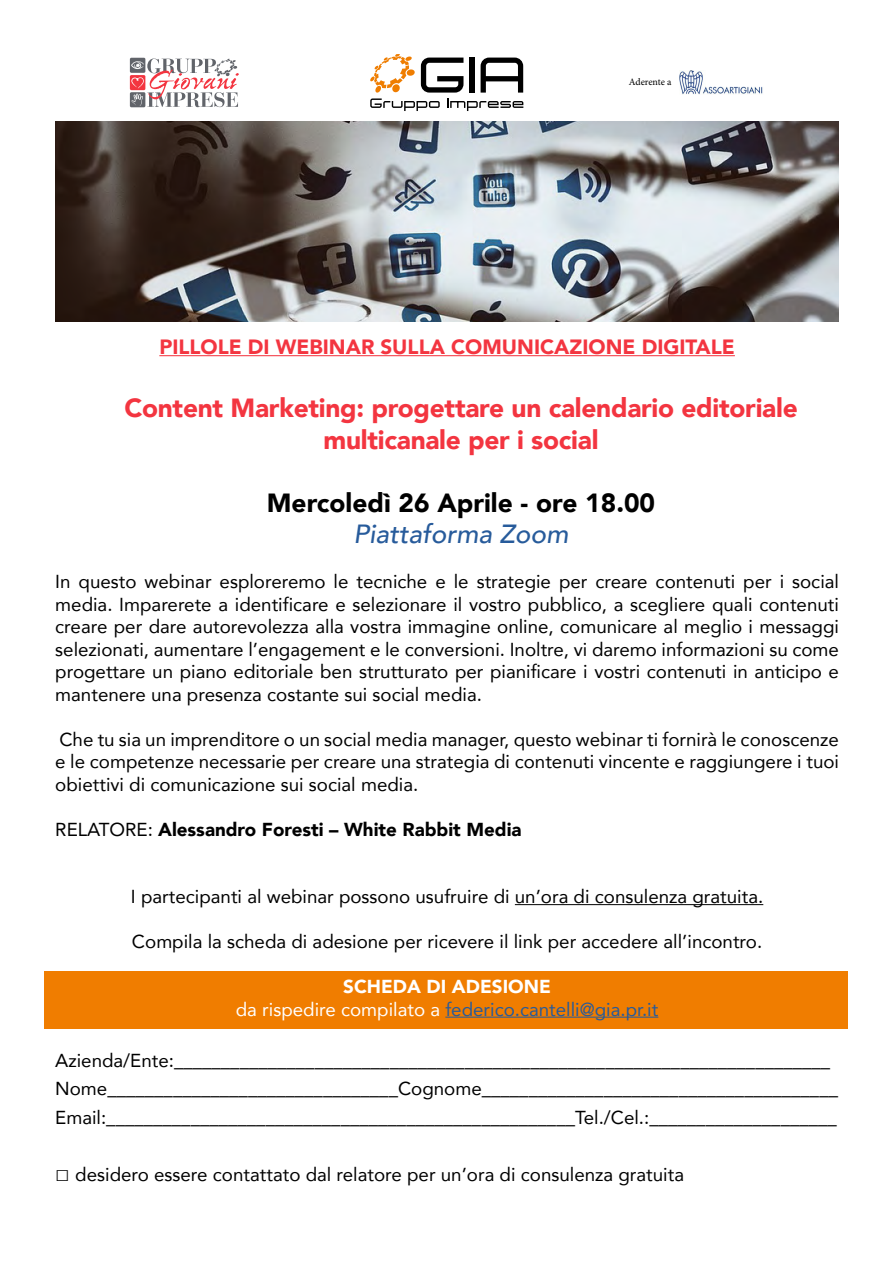
<style>
.page{position:relative;width:893px;height:1263px;background:#fff}
.page>*{position:absolute;margin:0;border:0;box-sizing:border-box;transform-origin:0 0}
.t1{font:900 26.25px/31.5px "Avenir";letter-spacing:-.01em;color:#f33540;text-align:center}
.t2{font:900 26.25px "Avenir";color:#000}
.t3{font:italic 500 26.25px "Avenir";color:#275b9b}
.t4{font:900 20.7px "Avenir";color:#f33540}
.t5{font:18.75px/22.5px "Avenir";color:#000;text-align:justify}
.t6{font:18.75px/22.5px "Avenir";color:#275b9b;text-align:center}
.t7{font:900 18.75px "Avenir";color:#000}
.t8{font:9.9px "Minion Pro";letter-spacing:-.005em;color:#000}
.s1{font-weight:400}
.s2{font-weight:900;color:#fff}
.s3{color:#fff}
.s4{font-family:"Times New Roman";font-size:24px}
</style>
<div class="page">
<div style="left:45px;top:972px;width:803px;height:57px;background:#f07d00"></div>
<svg style="left:370px;top:54px;width:153px;height:57px"></svg>
<img style="left:680px;top:71px;width:83px;height:23px">
<div style="left:130px;top:75px;width:15px;height:15px;background:#f33540;border-radius:2px"></div>
<div style="left:130px;top:92px;width:15px;height:15px;background:#61646a;border-radius:2px"></div>
<div style="left:130px;top:58px;width:15px;height:15px;background:#61646a;border-radius:2px"></div>
<svg style="left:131px;top:59px;width:108px;height:48px"></svg>
<img style="left:55px;top:122px;width:784px;height:200px">
<hr style="left:159px;top:355px;width:576px;height:1px;background:#f33540">
<hr style="left:515px;top:904px;width:248px;height:1px;background:#000">
<hr style="left:445px;top:1017px;width:213px;height:1px;background:#275b9b">
<p class="t8" style="left:629px;top:75px;width:44px">Aderente a</p>
<p class="t4" style="left:159px;top:329px;width:577px">PILLOLE DI WEBINAR SULLA COMUNICAZIONE DIGITALE</p>
<h1 class="t1" style="left:124px;top:392px;width:675px">Content Marketing: progettare un calendario editoriale multicanale per i social</h1>
<h1 class="t2" style="left:267px;top:480px;width:390px">Mercoledì 26 Aprile - ore 18.00</h1>
<h1 class="t3" style="left:353px;top:518px;width:216px">Piattaforma Zoom</h1>
<p class="t5" style="left:55px;top:570px;width:785px">In questo webinar esploreremo le tecniche e le strategie per creare contenuti per i social media. Imparerete a identificare e selezionare il vostro pubblico, a scegliere quali contenuti creare per dare autorevolezza alla vostra immagine online, comunicare al meglio i messaggi selezionati, aumentare l’engagement e le conversioni. Inoltre, vi daremo informazioni su come progettare un piano editoriale ben strutturato per pianificare i vostri contenuti in anticipo e mantenere una presenza costante sui social media.</p>
<p class="t5" style="left:55px;top:727px;width:785px">Che tu sia un imprenditore o un social media manager, questo webinar ti fornirà le conoscenze e le competenze necessarie per creare una strategia di contenuti vincente e raggiungere i tuoi obiettivi di comunicazione sui social media.</p>
<p class="t7" style="left:55px;top:813px;width:468px"><span class="s1">RELATORE:</span> Alessandro Foresti – White Rabbit Media</p>
<p class="t5" style="left:131px;top:885px;width:634px">I partecipanti al webinar possono usufruire di un’ora di consulenza gratuita.</p>
<p class="t5" style="left:132px;top:930px;width:632px">Compila la scheda di adesione per ricevere il link per accedere all’incontro.</p>
<p class="t6" style="left:236px;top:975px;width:424px"><span class="s2">SCHEDA DI ADESIONE<br></span><span class="s3">da rispedire compilato a</span> federico.cantelli@gia.pr.it</p>
<p class="t5" style="left:55px;top:1045px;width:784px;line-height:28.5px;text-align:left">Azienda/Ente:______________________________________________________________________<br>Nome_______________________________Cognome______________________________________<br>Email:__________________________________________________Tel./Cel.:____________________</p>
<p class="t5" style="left:55px;top:1163px;width:630px"><span class="s4">□</span> desidero essere contattato dal relatore per un’ora di consulenza gratuita</p>
</div>
